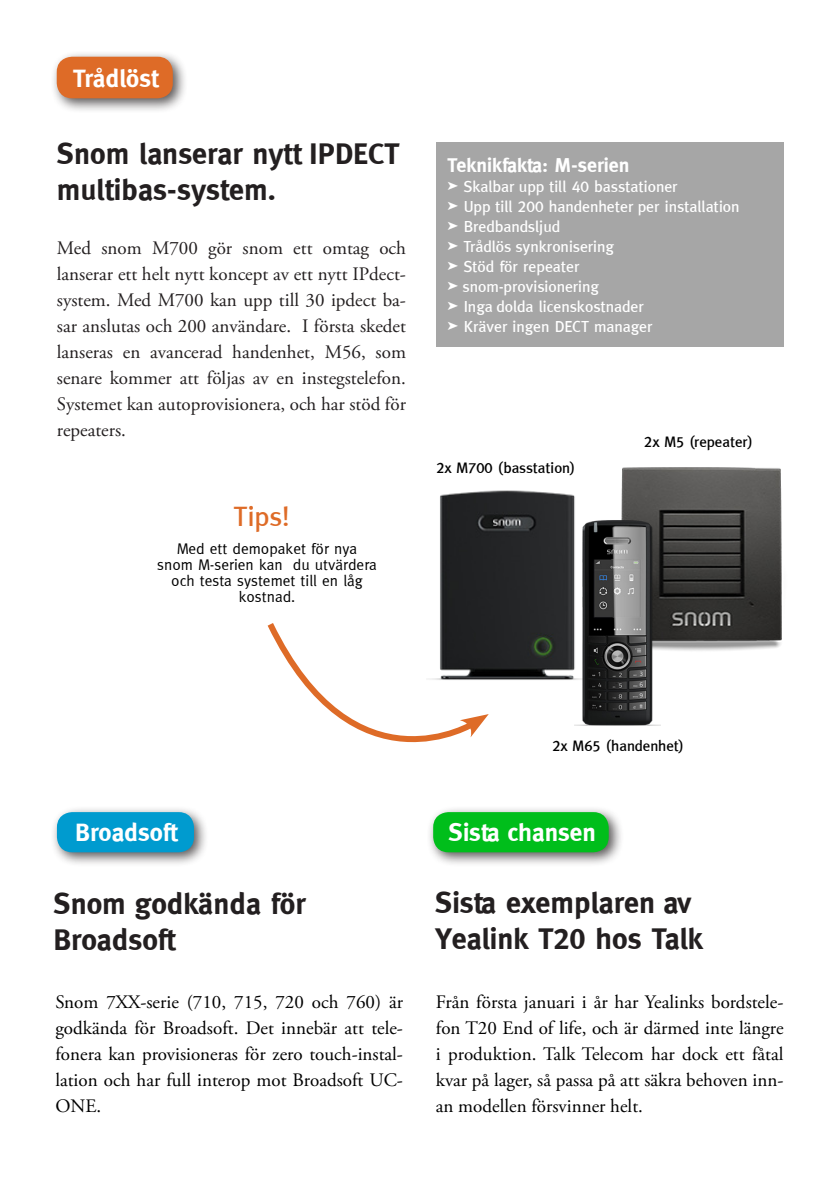
<style>
.page{position:relative;width:840px;height:1191px;background:#fff}
.page>*{position:absolute;margin:0;border:0;box-sizing:border-box;transform-origin:0 0}
.t1{font:700 30px/36px "Meta";color:#231f20}
.t2{font:500 28px "Meta";color:#de6b27}
.t3{font:700 25.2px "Meta";color:#fff}
.t4{font:700 20px "Meta";color:#fff}
.t5{font:19px/26px "Adobe Garamond Pro";color:#000;text-align:justify}
.t6{font:19px/26px "Adobe Garamond Pro";color:#231f20;text-align:justify}
.t7{font:500 16px/20px "Meta";color:#fff}
.t8{font:15.4px/16px "Meta";color:#000;text-align:center}
.t9{font:500 15.2px "Meta";color:#000}
.s1{font-family:"Meta Caps"}
.s2{font-family:"Meta Bold Caps";font-weight:400}
</style>
<div class="page">
<div style="left:50px;top:50px;width:137px;height:63px;background:#231f20;opacity:.75"></div>
<div style="left:57px;top:57px;width:116px;height:41px;background:#de6b27;border-radius:15px"></div>
<img style="left:440px;top:490px;width:135px;height:190px">
<img style="left:621px;top:467px;width:161px;height:184px">
<div style="left:436px;top:142px;width:347px;height:205px;background:#a6a6a6"></div>
<div style="left:50px;top:805px;width:158px;height:62px;background:#231f20;opacity:.75"></div>
<div style="left:57px;top:812px;width:137px;height:40px;background:#009bcf;border-radius:15px"></div>
<img style="left:574px;top:514px;width:86px;height:212px">
<svg style="left:267px;top:616px;width:221px;height:127px"></svg>
<div style="left:426px;top:805px;width:197px;height:62px;background:#231f20;opacity:.75"></div>
<div style="left:433px;top:812px;width:175px;height:40px;background:#00be1b;border-radius:15px"></div>
<p class="t3" style="left:73px;top:64px;width:87px">Trådlöst</p>
<p class="t1" style="left:57px;top:136px;width:344px">Snom lanserar nytt IPDECT multibas-system.</p>
<p class="t6" style="left:57px;top:236px;width:350px">Med snom M700 gör snom ett omtag och lanserar ett helt nytt koncept av ett nytt IPdect&shy;system. Med M700 kan upp till 30 ipdect ba&shy;sar anslutas och 200 användare. I första skedet lanseras en avancerad handenhet, M56, som senare kommer att följas av en instegstelefon.<br>Systemet kan autoprovisionera, och har stöd för repeaters.</p>
<p class="t2" style="left:233px;top:500px;width:57px">Tips!</p>
<p class="t8" style="left:157px;top:540px;width:221px">Med ett demopaket för nya snom M-serien kan du utvärdera och testa systemet till en låg kostnad.</p>
<p class="t4" style="left:447px;top:153px;width:183px">Teknikfakta: M-serien</p>
<p class="t7" style="left:462px;top:176px;width:278px">Skalbar upp till <span class="s1">40</span> basstationer<br>Upp till <span class="s1">200</span> handenheter per installation<br>Bredbandsljud<br>Trådlös synkronisering<br>Stöd för repeater<br>snom-provisionering<br>Inga dolda licenskostnader<br>Kräver ingen DECT manager</p>
<p class="t9" style="left:436px;top:459px;width:140px"><span class="s1">2</span>x M<span class="s1">700</span> (basstation)</p>
<p class="t9" style="left:644px;top:433px;width:110px"><span class="s1">2</span>x M<span class="s1">5</span> (repeater)</p>
<p class="t3" style="left:75px;top:817px;width:104px">Broadsoft</p>
<p class="t1" style="left:53px;top:885px;width:253px">Snom godkända för<br>Broadsoft</p>
<p class="t5" style="left:55px;top:990px;width:349px">Snom 7XX-serie (710, 715, 720 och 760) är godkända för Broadsoft. Det innebär att tele&shy;fonera kan provisioneras för zero touch-instal&shy;lation och har full interop mot Broadsoft UC-ONE.</p>
<p class="t9" style="left:552px;top:737px;width:133px"><span class="s1">2</span>x M<span class="s1">65</span> (handenhet)</p>
<p class="t3" style="left:448px;top:817px;width:149px">Sista chansen</p>
<p class="t1" style="left:435px;top:885px;width:269px">Sista exemplaren av<br>Yealink T<span class="s2">20</span> hos Talk</p>
<p class="t5" style="left:435px;top:990px;width:349px">Från första januari i år har Yealinks bordstele&shy;fon T20 End of life, och är därmed inte längre i produktion. Talk Telecom har dock ett fåtal kvar på lager, så passa på att säkra behoven inn&shy;an modellen försvinner helt.</p>
</div>
